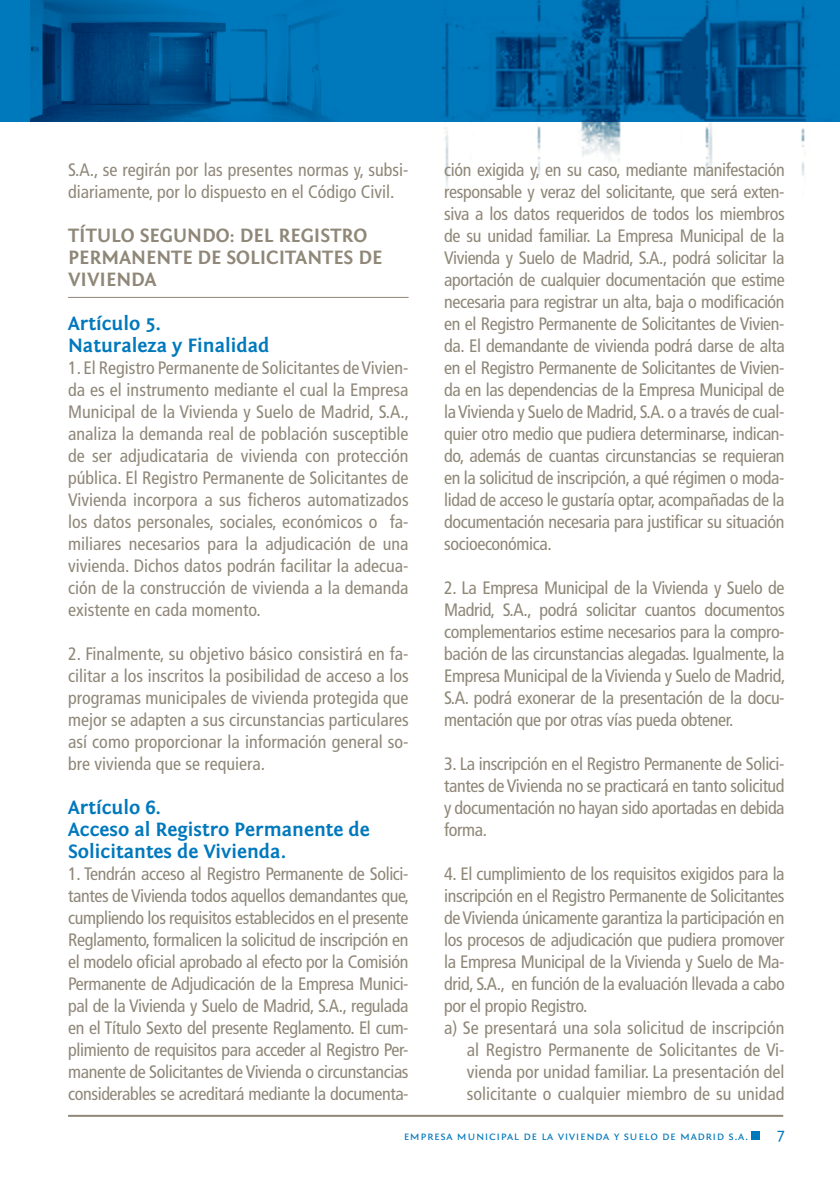
<style>
.page{position:relative;width:840px;height:1191px;background:#fff}
.page>*{position:absolute;margin:0;border:0;box-sizing:border-box;transform-origin:0 0}
.t1{font:700 20px/22px "Fontin Sans";color:#0078bc}
.t2{font:700 20px/22px "Fontin Sans";color:#8f8778}
.t3{font:condensed 18px/22px "Frutiger";letter-spacing:-.02em;color:#8f8778;text-align:justify}
.t4{font:condensed 18px/22px "Frutiger";color:#8f8778}
.t5{font:12px "Fontin Sans Small Caps";letter-spacing:.045em;color:#0078bc}
</style>
<div class="page">
<div style="left:751px;top:1131px;width:8px;height:9px;background:#0078bc"></div>
<hr style="left:68px;top:1114px;width:714px;height:2px;background:#8f8778">
<div style="left:0;top:0;width:839px;height:122px;background:#0078bc"></div>
<img style="left:441px;top:0;width:366px;height:189px">
<img style="left:30px;top:0;width:302px;height:122px">
<hr style="left:68px;top:297px;width:340px;height:1px;background:#8f8778">
<p class="t4" style="left:68px;top:159px;width:342px">S.A., se regirán por las presentes normas y, subsi&shy;diariamente, por lo dispuesto en el Código Civil.</p>
<p class="t2" style="left:68px;top:225px;width:315px">TÍTULO SEGUNDO: DEL REGISTRO<br>PERMANENTE DE SOLICITANTES DE<br>VIVIENDA</p>
<p class="t1" style="left:68px;top:313px;width:203px">Artículo 5.<br>Naturaleza y Finalidad</p>
<p class="t3" style="left:68px;top:357px;width:342px">1. El Registro Permanente de Solicitantes de Vivien&shy;da es el instrumento mediante el cual la Empresa Municipal de la Vivienda y Suelo de Madrid, S.A., analiza la demanda real de población susceptible de ser adjudicataria de vivienda con protección pública. El Registro Permanente de Solicitantes de Vivienda incorpora a sus ficheros automatizados los datos personales, sociales, económicos o fa&shy;miliares necesarios para la adjudicación de una vivienda. Dichos datos podrán facilitar la adecua&shy;ción de la construcción de vivienda a la demanda existente en cada momento.</p>
<p class="t3" style="left:68px;top:643px;width:342px">2. Finalmente, su objetivo básico consistirá en fa&shy;cilitar a los inscritos la posibilidad de acceso a los programas municipales de vivienda protegida que mejor se adapten a sus circunstancias particulares así como proporcionar la información general so&shy;bre vivienda que se requiera.</p>
<p class="t1" style="left:68px;top:797px;width:303px">Artículo 6.<br>Acceso al Registro Permanente de<br>Solicitantes de Vivienda.</p>
<p class="t3" style="left:68px;top:863px;width:342px">1. Tendrán acceso al Registro Permanente de Solici&shy;tantes de Vivienda todos aquellos demandantes que, cumpliendo los requisitos establecidos en el presente Reglamento, formalicen la solicitud de inscripción en el modelo oficial aprobado al efecto por la Comisión Permanente de Adjudicación de la Empresa Munici&shy;pal de la Vivienda y Suelo de Madrid, S.A., regulada en el Título Sexto del presente Reglamento. El cum&shy;plimiento de requisitos para acceder al Registro Per&shy;manente de Solicitantes de Vivienda o circunstancias considerables se acreditará mediante la documenta-</p>
<p class="t3" style="left:444px;top:159px;width:342px">ción exigida y, en su caso, mediante manifestación responsable y veraz del solicitante, que será exten&shy;siva a los datos requeridos de todos los miembros de su unidad familiar. La Empresa Municipal de la Vivienda y Suelo de Madrid, S.A., podrá solicitar la aportación de cualquier documentación que estime necesaria para registrar un alta, baja o modificación en el Registro Permanente de Solicitantes de Vivien&shy;da. El demandante de vivienda podrá darse de alta en el Registro Permanente de Solicitantes de Vivien&shy;da en las dependencias de la Empresa Municipal de la Vivienda y Suelo de Madrid, S.A. o a través de cual&shy;quier otro medio que pudiera determinarse, indican&shy;do, además de cuantas circunstancias se requieran en la solicitud de inscripción, a qué régimen o moda&shy;lidad de acceso le gustaría optar, acompañadas de la documentación necesaria para justificar su situación socioeconómica.</p>
<p class="t3" style="left:444px;top:577px;width:342px">2. La Empresa Municipal de la Vivienda y Suelo de Madrid, S.A., podrá solicitar cuantos documentos complementarios estime necesarios para la compro&shy;bación de las circunstancias alegadas. Igualmente, la Empresa Municipal de la Vivienda y Suelo de Madrid, S.A. podrá exonerar de la presentación de la docu&shy;mentación que por otras vías pueda obtener.</p>
<p class="t3" style="left:444px;top:753px;width:342px">3. La inscripción en el Registro Permanente de Solici&shy;tantes de Vivienda no se practicará en tanto solicitud y documentación no hayan sido aportadas en debida forma.</p>
<p class="t3" style="left:444px;top:863px;width:342px">4. El cumplimiento de los requisitos exigidos para la</p>
<p class="t3" style="left:444px;top:885px;width:342px">inscripción en el Registro Permanente de Solicitantes</p>
<p class="t3" style="left:444px;top:907px;width:342px">de Vivienda únicamente garantiza la participación en</p>
<p class="t3" style="left:444px;top:929px;width:342px">los procesos de adjudicación que pudiera promover</p>
<p class="t3" style="left:444px;top:951px;width:342px">la Empresa Municipal de la Vivienda y Suelo de Ma-</p>
<p class="t3" style="left:444px;top:973px;width:342px">drid, S.A., en función de la evaluación llevada a cabo</p>
<p class="t3" style="left:444px;top:995px;width:145px">por el propio Registro.</p>
<p class="t4" style="left:444px;top:1017px;width:342px">a) Se presentará una sola solicitud de inscripción</p>
<p class="t4" style="left:466px;top:1039px;width:319px">al Registro Permanente de Solicitantes de Vi-</p>
<p class="t4" style="left:466px;top:1061px;width:319px">vienda por unidad familiar. La presentación del</p>
<p class="t4" style="left:466px;top:1083px;width:319px">solicitante o cualquier miembro de su unidad</p>
<p class="t5" style="left:403px;top:1129px;width:346px">empresa municipal de la vivienda y suelo de madrid s.a.</p>
</div>
